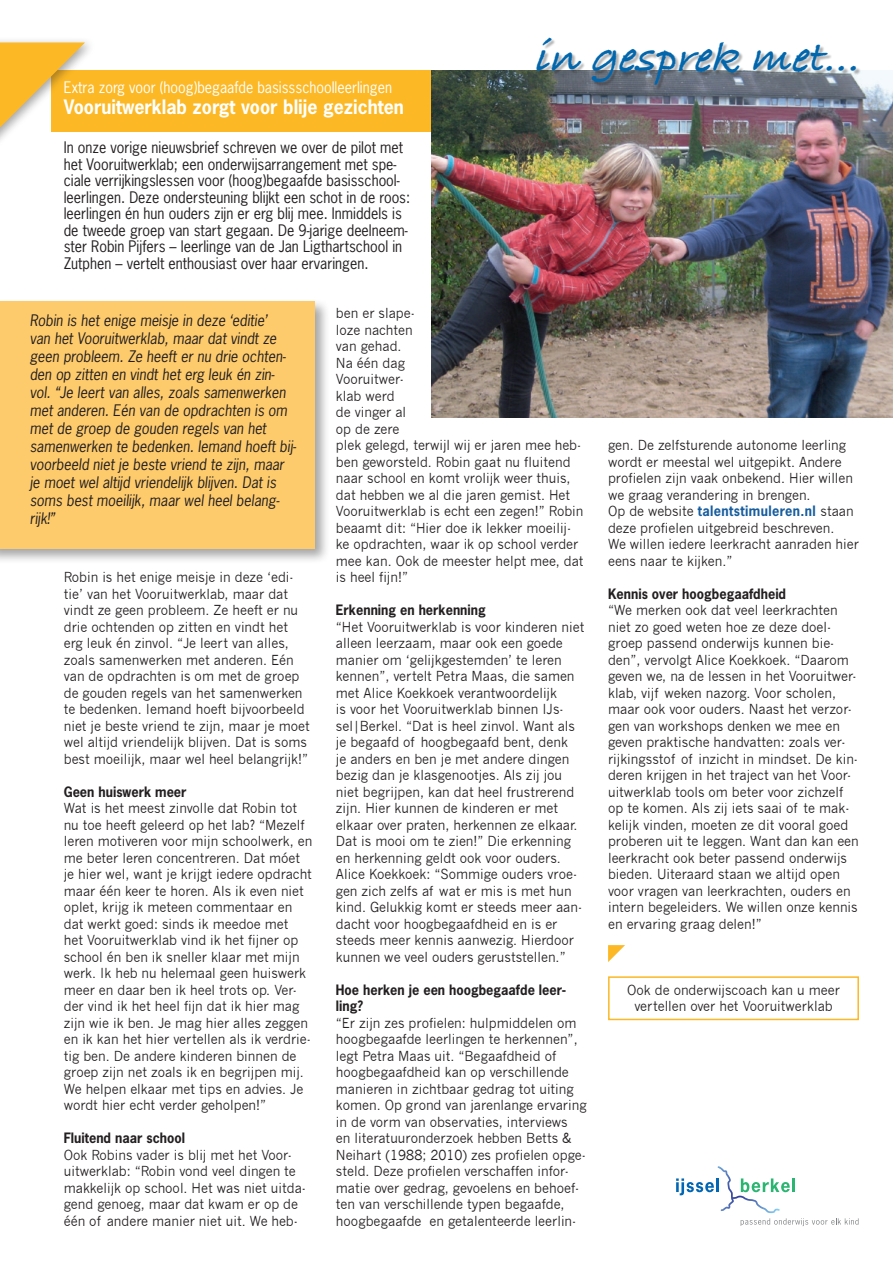
<style>
.page{position:relative;width:893px;height:1263px;background:#fff}
.page>*{position:absolute;margin:0;border:0;box-sizing:border-box;transform-origin:0 0}
.t1{font:italic 45px "Bradley Hand ITCTT Bold";color:#0166ac}
.t2{font:700 18.75px "News Gothic Std";color:#fff;scale:.95 1}
.t3{font:italic 15px/18px "News Gothic Std";color:#231f20;scale:.95 1}
.t4{font:15px/16.5px "News Gothic Std";color:#231f20;scale:.95 1}
.t5{font:15px "News Gothic Std";color:#fff;scale:.95 1}
.t6{font:13.5px/16.5px "News Gothic";color:#231f20;scale:.95 1}
.t7{font:700 13.5px/16.5px "News Gothic Std";color:#231f20;scale:.95 1}
.t8{font:700 13.5px "News Gothic Std";letter-spacing:.03em;color:#175d9e;scale:.95 1}
.s1{font-family:"News Gothic";font-weight:400;color:#231f20}
</style>
<div class="page">
<div style="left:51px;top:70px;width:842px;height:62px;background:#fcb825"></div>
<div style="left:0;top:299px;width:330px;height:265px;background:#231f20;opacity:.4"></div>
<div style="left:0;top:302px;width:315px;height:247px;background:#fecb6c"></div>
<div style="left:0;top:37px;width:96px;height:114px;background:#231f20;opacity:.4"></div>
<svg style="left:0;top:43px;width:85px;height:85px"></svg>
<svg style="left:608px;top:945px;width:17px;height:17px"></svg>
<img style="left:432px;top:70px;width:461px;height:347px">
<div style="left:608px;top:976px;width:251px;height:44px;border:2px solid #fcb825"></div>
<div style="left:538px;top:39px;width:323px;height:51px;background:#231f20;opacity:.34"></div>
<svg style="left:676px;top:1166px;width:182px;height:60px"></svg>
<h1 class="t1" style="left:534px;top:23px;width:344px">ingesp rekmet...</h1>
<p class="t5" style="left:64px;top:77px;width:347px">Extra zorg voor (hoog)begaafde basissschoolleerlingen</p>
<h2 class="t2" style="left:64px;top:95px;width:360px">Vooruitwerklab zorgt voor blije gezichten</h2>
<p class="t4" style="left:64px;top:139px;width:366px">In onze vorige nieuwsbrief schreven we over de pilot met het Vooruitwerklab; een onderwijsarrangement met spe&shy;ciale verrijkingslessen voor (hoog)begaafde basisschool&shy;leerlingen. Deze ondersteuning blijkt een schot in de roos: leerlingen én hun ouders zijn er erg blij mee. Inmiddels is de tweede groep van start gegaan. De 9-jarige deelneem&shy;ster Robin Pijfers – leerlinge van de Jan Ligthartschool in Zutphen – vertelt enthousiast over haar ervaringen.</p>
<p class="t6" style="left:336px;top:305px;width:262px">ben er slape-<br>loze nachten<br>van gehad.<br>Na één dag<br>Vooruitwer-<br>klab werd<br>de vinger al<br>op de zere<br>plek gelegd, terwijl wij er jaren mee heb&shy;ben geworsteld. Robin gaat nu fluitend naar school en komt vrolijk weer thuis, dat hebben we al die jaren gemist. Het<br>Vooruitwerklab is echt een zegen!” Robin beaamt dit: “Hier doe ik lekker moeilij&shy;ke opdrachten, waar ik op school verder mee kan. Ook de meester helpt mee, dat is heel fijn!”</p>
<p class="t7" style="left:336px;top:601px;width:159px">Erkenning en herkenning</p>
<p class="t6" style="left:336px;top:618px;width:263px">“Het Vooruitwerklab is voor kinderen niet alleen leerzaam, maar ook een goede manier om ‘gelijkgestemden’ te leren kennen”, vertelt Petra Maas, die samen met Alice Koekkoek verantwoordelijk<br>is voor het Vooruitwerklab binnen IJs&shy;sel|Berkel. “Dat is heel zinvol. Want als je begaafd of hoogbegaafd bent, denk<br>je anders en ben je met andere dingen bezig dan je klasgenootjes. Als zij jou niet begrijpen, kan dat heel frustrerend zijn. Hier kunnen de kinderen er met elkaar over praten, herkennen ze elkaar.<br>Dat is mooi om te zien!” Die erkenning en herkenning geldt ook voor ouders.<br>Alice Koekkoek: “Sommige ouders vroe&shy;gen zich zelfs af wat er mis is met hun kind. Gelukkig komt er steeds meer aan&shy;dacht voor hoogbegaafdheid en is er steeds meer kennis aanwezig. Hierdoor kunnen we veel ouders geruststellen.”</p>
<p class="t7" style="left:336px;top:981px;width:244px">Hoe herken je een hoogbegaafde leer&shy;ling?</p>
<p class="t6" style="left:336px;top:1014px;width:265px">“Er zijn zes profielen: hulpmiddelen om hoogbegaafde leerlingen te herkennen”, legt Petra Maas uit. “Begaafdheid of hoogbegaafdheid kan op verschillende manieren in zichtbaar gedrag tot uiting komen. Op grond van jarenlange ervaring in de vorm van observaties, interviews<br>en literatuuronderzoek hebben Betts &amp; Neihart (1988; 2010) zes profielen opge&shy;steld. Deze profielen verschaffen infor&shy;matie over gedrag, gevoelens en behoef&shy;ten van verschillende typen begaafde, hoogbegaafde en getalenteerde leerlin-</p>
<p class="t3" style="left:30px;top:312px;width:282px">Robin is het enige meisje in deze ‘editie’<br>van het Vooruitwerklab, maar dat vindt ze geen probleem. Ze heeft er nu drie ochten&shy;den op zitten en vindt het erg leuk én zin&shy;vol. “Je leert van alles, zoals samenwerken met anderen. Eén van de opdrachten is om met de groep de gouden regels van het samenwerken te bedenken. Iemand hoeft bij&shy;voorbeeld niet je beste vriend te zijn, maar je moet wel altijd vriendelijk blijven. Dat is soms best moeilijk, maar wel heel belang&shy;rijk!”</p>
<p class="t6" style="left:608px;top:437px;width:259px">gen. De zelfsturende autonome leerling wordt er meestal wel uitgepikt. Andere profielen zijn vaak onbekend. Hier willen we graag verandering in brengen.</p>
<p class="t8" style="left:608px;top:502px;width:260px"><span class="s1">Op de website</span> talentstimuleren.nl <span class="s1">staan</span></p>
<p class="t6" style="left:608px;top:519px;width:266px">deze profielen uitgebreid beschreven.<br>We willen iedere leerkracht aanraden hier eens naar te kijken.”</p>
<p class="t7" style="left:608px;top:585px;width:189px">Kennis over hoogbegaafdheid</p>
<p class="t6" style="left:608px;top:602px;width:265px">“We merken ook dat veel leerkrachten niet zo goed weten hoe ze deze doel&shy;groep passend onderwijs kunnen bie&shy;den”, vervolgt Alice Koekkoek. “Daarom geven we, na de lessen in het Vooruitwer&shy;klab, vijf weken nazorg. Voor scholen, maar ook voor ouders. Naast het verzor&shy;gen van workshops denken we mee en geven praktische handvatten: zoals ver&shy;rijkingsstof of inzicht in mindset. De kin&shy;deren krijgen in het traject van het Voor&shy;uitwerklab tools om beter voor zichzelf op te komen. Als zij iets saai of te mak&shy;kelijk vinden, moeten ze dit vooral goed proberen uit te leggen. Want dan kan een leerkracht ook beter passend onderwijs bieden. Uiteraard staan we altijd open voor vragen van leerkrachten, ouders en intern begeleiders. We willen onze kennis en ervaring graag delen!”</p>
<p class="t6" style="left:64px;top:569px;width:260px">Robin is het enige meisje in deze ‘edi&shy;tie’ van het Vooruitwerklab, maar dat vindt ze geen probleem. Ze heeft er nu drie ochtenden op zitten en vindt het erg leuk én zinvol. “Je leert van alles, zoals samenwerken met anderen. Eén van de opdrachten is om met de groep de gouden regels van het samenwerken te bedenken. Iemand hoeft bijvoorbeeld niet je beste vriend te zijn, maar je moet wel altijd vriendelijk blijven. Dat is soms best moeilijk, maar wel heel belangrijk!”</p>
<p class="t7" style="left:64px;top:783px;width:131px">Geen huiswerk meer</p>
<p class="t6" style="left:64px;top:800px;width:263px">Wat is het meest zinvolle dat Robin tot nu toe heeft geleerd op het lab? “Mezelf leren motiveren voor mijn schoolwerk, en me beter leren concentreren. Dat móet je hier wel, want je krijgt iedere opdracht maar één keer te horen. Als ik even niet oplet, krijg ik meteen commentaar en dat werkt goed: sinds ik meedoe met<br>het Vooruitwerklab vind ik het fijner op school én ben ik sneller klaar met mijn werk. Ik heb nu helemaal geen huiswerk meer en daar ben ik heel trots op. Ver&shy;der vind ik het heel fijn dat ik hier mag zijn wie ik ben. Je mag hier alles zeggen en ik kan het hier vertellen als ik verdrie&shy;tig ben. De andere kinderen binnen de groep zijn net zoals ik en begrijpen mij.<br>We helpen elkaar met tips en advies. Je wordt hier echt verder geholpen!”</p>
<p class="t7" style="left:64px;top:1129px;width:129px">Fluitend naar school</p>
<p class="t6" style="left:64px;top:1146px;width:256px">Ook Robins vader is blij met het Voor&shy;uitwerklab: “Robin vond veel dingen te makkelijk op school. Het was niet uitda&shy;gend genoeg, maar dat kwam er op de één of andere manier niet uit. We heb-</p>
<p class="t6" style="left:627px;top:981px;width:225px;text-align:center">Ook de onderwijscoach kan u meer vertellen over het Vooruitwerklab</p>
</div>
